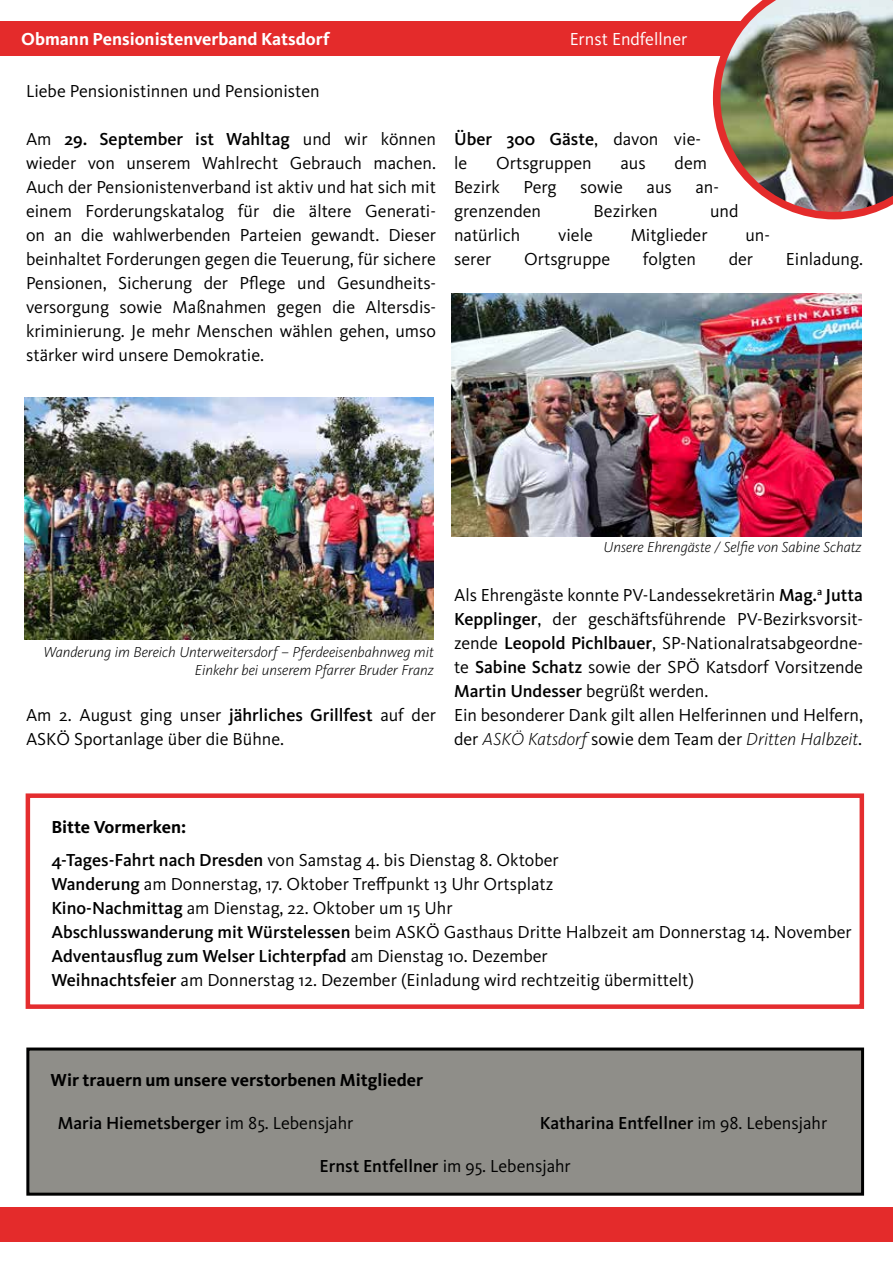
<style>
.page{position:relative;width:893px;height:1263px;background:#fff}
.page>*{position:absolute;margin:0;border:0;box-sizing:border-box;transform-origin:0 0}
.t1{font:18px/24px "Kievit OT";color:#000}
.t2{font:500 18px/24px "Kievit OT";color:#000}
.t3{font:700 18px "Kievit OT";color:#000}
.t4{font:700 18px "Kievit OT";color:#fff}
.t5{font:18px "Kievit OT";color:#fff}
.t6{font:italic 300 15px/18px "Kievit OT";color:#000;text-align:right}
.s1{font-weight:500}
.s2{font-weight:400}
.s3{font-weight:300;font-style:italic}
.s4{font-weight:700}
</style>
<div class="page">
<div style="left:359px;top:22px;width:534px;height:34px;background:#e42b2b"></div>
<div style="left:0;top:21px;width:520px;height:34px;background:#e42b2b"></div>
<img style="left:713px;top:0;width:180px;height:219px">
<div style="left:26px;top:793px;width:838px;height:216px;border:4px solid #e42d2f"></div>
<div style="left:28px;top:1049px;width:834px;height:145px;background:#8f8e89"></div>
<div style="left:26px;top:1047px;width:838px;height:149px;border:3px solid #000"></div>
<div style="left:0;top:1208px;width:893px;height:34px;background:#e42b2b"></div>
<img style="left:452px;top:293px;width:410px;height:243px">
<img style="left:24px;top:398px;width:410px;height:241px">
<p class="t4" style="left:21px;top:28px;width:310px">Obmann Pensionistenverband Katsdorf</p>
<p class="t5" style="left:570px;top:29px;width:119px">Ernst Endfellner</p>
<p class="t1" style="left:26px;top:78px;width:295px">Liebe Pensionistinnen und Pensionisten</p>
<p class="t1" style="left:26px;top:126px;width:412px;text-align:justify">Am <span class="s1">29. September ist Wahltag</span> und wir können wieder von unserem Wahlrecht Gebrauch machen.<br>Auch der Pensionistenverband ist aktiv und hat sich mit einem Forderungskatalog für die ältere Generati&shy;on an die wahlwerbenden Parteien gewandt. Dieser beinhaltet Forderungen gegen die Teuerung, für sichere Pensionen, Sicherung der Pflege und Gesundheits&shy;versorgung sowie Maßnahmen gegen die Altersdis&shy;kriminierung. Je mehr Menschen wählen gehen, umso stärker wird unsere Demokratie.</p>
<p class="t2" style="left:454px;top:126px;width:248px">Über 300 Gäste<span class="s2">, davon vie&shy;le</span></p>
<p class="t1" style="left:496px;top:150px;width:97px">Ortsgruppen</p>
<p class="t1" style="left:620px;top:150px;width:27px">aus</p>
<p class="t1" style="left:675px;top:150px;width:34px">dem</p>
<p class="t1" style="left:454px;top:174px;width:47px">Bezirk</p>
<p class="t1" style="left:523px;top:174px;width:35px">Perg</p>
<p class="t1" style="left:580px;top:174px;width:44px">sowie</p>
<p class="t1" style="left:647px;top:174px;width:27px">aus</p>
<p class="t1" style="left:695px;top:174px;width:25px">an-</p>
<p class="t1" style="left:454px;top:198px;width:89px">grenzenden</p>
<p class="t1" style="left:594px;top:198px;width:66px">Bezirken</p>
<p class="t1" style="left:710px;top:198px;width:30px">und</p>
<p class="t1" style="left:454px;top:222px;width:68px">natürlich</p>
<p class="t1" style="left:558px;top:222px;width:36px">viele</p>
<p class="t1" style="left:631px;top:222px;width:78px">Mitglieder</p>
<p class="t1" style="left:745px;top:222px;width:26px">un-</p>
<p class="t1" style="left:454px;top:246px;width:39px">serer</p>
<p class="t1" style="left:524px;top:246px;width:88px">Ortsgruppe</p>
<p class="t1" style="left:643px;top:246px;width:55px">folgten</p>
<p class="t1" style="left:729px;top:246px;width:26px">der</p>
<p class="t1" style="left:786px;top:246px;width:79px">Einladung.</p>
<p class="t6" style="left:43px;top:642px;width:392px">Wanderung im Bereich Unterweitersdorf – Pferdeeisenbahnweg mit<br>Einkehr bei unserem Pfarrer Bruder Franz</p>
<p class="t1" style="left:26px;top:702px;width:412px">Am 2. August ging unser <span class="s1">jährliches Grillfest</span> auf der<br>ASKÖ Sportanlage über die Bühne.</p>
<p class="t6" style="left:604px;top:538px;width:260px">Unsere Ehrengäste / Selfie von Sabine Schatz</p>
<p class="t1" style="left:454px;top:582px;width:411px">Als Ehrengäste konnte PV-Landessekretärin <span class="s1">Mag.</span><sup>a</sup> <span class="s1">Jutta Kepplinger</span>, der geschäftsführende PV-Bezirksvorsit&shy;zende <span class="s1">Leopold Pichlbauer</span>, SP-Nationalratsabgeordne&shy;te <span class="s1">Sabine Schatz</span> sowie der SPÖ Katsdorf Vorsitzende <span class="s1">Martin Undesser</span> begrüßt werden.<br>Ein besonderer Dank gilt allen Helferinnen und Helfern, der <span class="s3">ASKÖ Katsdorf</span> sowie dem Team der <span class="s3">Dritten Halbzeit</span>.</p>
<p class="t1" style="left:51px;top:810px;width:509px;line-height:33px"><span class="s4">Bitte Vormerken:<br></span><span class="s1">4-Tages-Fahrt nach Dresden</span> von Samstag 4. bis Dienstag 8. Oktober</p>
<p class="t1" style="left:51px;top:872px;width:802px"><span class="s1">Wanderung</span> am Donnerstag, 17. Oktober Treffpunkt 13 Uhr Ortsplatz<br><span class="s1">Kino-Nachmittag</span> am Dienstag, 22. Oktober um 15 Uhr<br><span class="s1">Abschlusswanderung mit Würstelessen</span> beim ASKÖ Gasthaus Dritte Halbzeit am Donnerstag 14. November <span class="s1">Adventausflug zum Welser Lichterpfad</span> am Dienstag 10. Dezember<br><span class="s1">Weihnachtsfeier</span> am Donnerstag 12. Dezember (Einladung wird rechtzeitig übermittelt)</p>
<p class="t3" style="left:51px;top:1069px;width:374px">Wir trauern um unsere verstorbenen Mitglieder</p>
<p class="t2" style="left:58px;top:1111px;width:297px">Maria Hiemetsberger <span class="s2">im 85. Lebensjahr</span></p>
<p class="t2" style="left:540px;top:1111px;width:289px">Katharina Entfellner <span class="s2">im 98. Lebensjahr</span></p>
<p class="t2" style="left:320px;top:1154px;width:253px">Ernst Entfellner <span class="s2">im 95. Lebensjahr</span></p>
</div>
